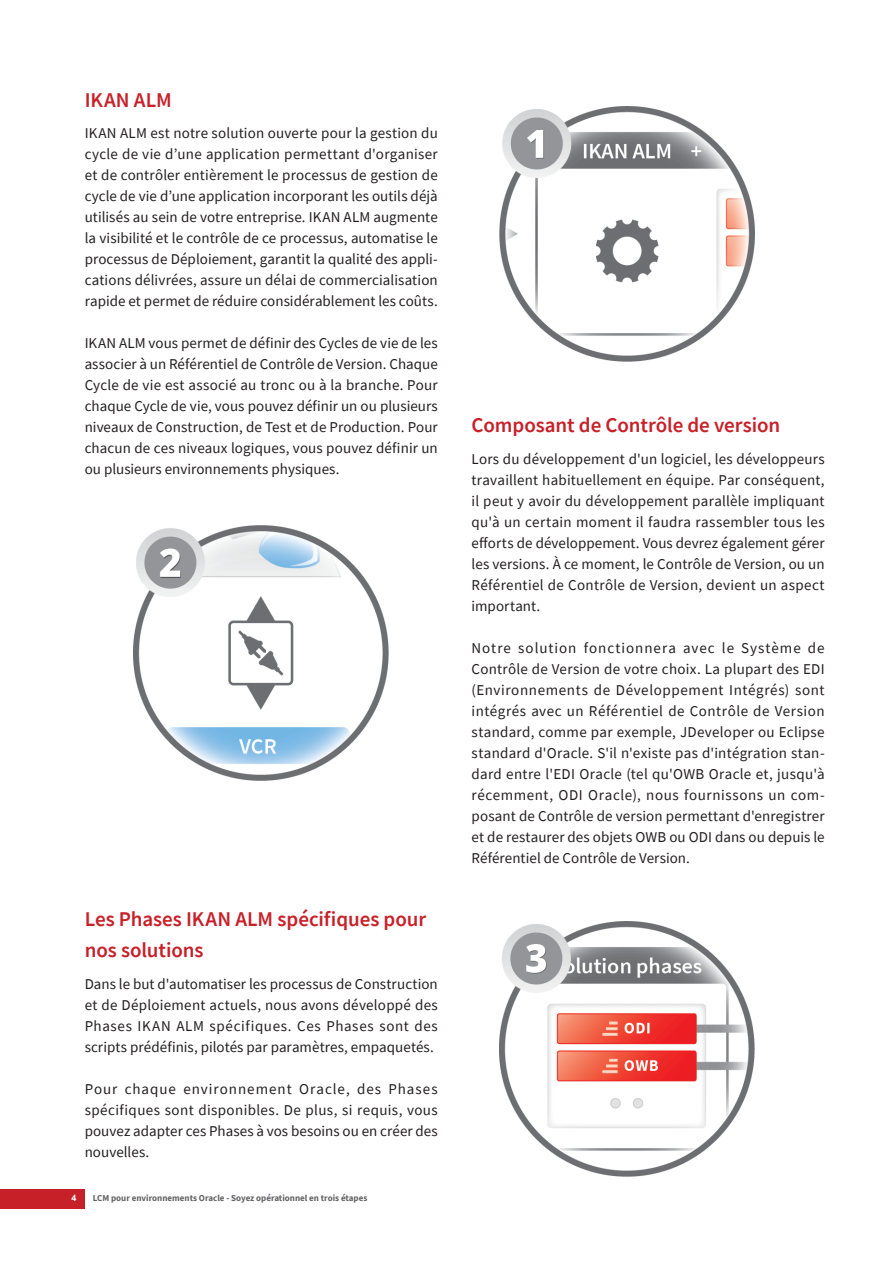
<style>
.page{position:relative;width:893px;height:1263px;background:#fff}
.page>*{position:absolute;margin:0;border:0;box-sizing:border-box;transform-origin:0 0}
.Red_subtitle__14px{font:600 21px/31.5px "Source Sans Pro";letter-spacing:-.005em;color:#c82028}
.Standard_Text{font:15px/21px "Source Sans Pro";letter-spacing:.005em;color:#231f20;text-align:justify}
.t1{font:700 9px "Source Sans Pro";color:#636366}
.t2{font:700 9px "Arial";color:#fff}
</style>
<div class="page">
<div style="left:0;top:1189px;width:84px;height:19px;background:#c82028"></div>
<img style="left:499px;top:106px;width:255px;height:255px">
<img style="left:134px;top:525px;width:255px;height:255px">
<img style="left:499px;top:921px;width:255px;height:255px">
<p class="Red_subtitle__14px" style="left:85px;top:84px;width:89px">IKAN ALM</p>
<p class="Standard_Text" style="left:85px;top:122px;width:355px">IKAN ALM est notre solution ouverte pour la gestion du cycle de vie d’une application permettant d'organiser et de contrôler entièrement le processus de gestion de cycle de vie d’une application incorporant les outils déjà utilisés au sein de votre entreprise. IKAN ALM augmente la visibilité et le contrôle de ce processus, automatise le processus de Déploiement, garantit la qualité des appli&shy;cations délivrées, assure un délai de commercialisation rapide et permet de réduire considérablement les coûts.</p>
<p class="Standard_Text" style="left:85px;top:332px;width:355px">IKAN ALM vous permet de définir des Cycles de vie de les associer à un Référentiel de Contrôle de Version. Chaque Cycle de vie est associé au tronc ou à la branche. Pour chaque Cycle de vie, vous pouvez définir un ou plusieurs niveaux de Construction, de Test et de Production. Pour chacun de ces niveaux logiques, vous pouvez définir un ou plusieurs environnements physiques.</p>
<p class="Red_subtitle__14px" style="left:85px;top:903px;width:343px">Les Phases IKAN ALM spécifiques pour nos solutions</p>
<p class="Standard_Text" style="left:85px;top:973px;width:355px">Dans le but d'automatiser les processus de Construction et de Déploiement actuels, nous avons développé des Phases IKAN ALM spécifiques. Ces Phases sont des scripts prédéfinis, pilotés par paramètres, empaquetés.</p>
<p class="Standard_Text" style="left:85px;top:1078px;width:355px">Pour chaque environnement Oracle, des Phases spécifiques sont disponibles. De plus, si requis, vous pouvez adapter ces Phases à vos besoins ou en créer des nouvelles.</p>
<p class="t2" style="left:72px;top:1191px;width:7px">4</p>
<p class="t1" style="left:93px;top:1192px;width:276px">LCM pour environnements Oracle - Soyez opérationnel en trois étapes</p>
<p class="Red_subtitle__14px" style="left:472px;top:409px;width:310px">Composant de Contrôle de version</p>
<p class="Standard_Text" style="left:472px;top:448px;width:355px">Lors du développement d'un logiciel, les développeurs travaillent habituellement en équipe. Par conséquent, il peut y avoir du développement parallèle impliquant qu'à un certain moment il faudra rassembler tous les efforts de développement. Vous devrez également gérer les versions. À ce moment, le Contrôle de Version, ou un Référentiel de Contrôle de Version, devient un aspect important.</p>
<p class="Standard_Text" style="left:472px;top:637px;width:355px">Notre solution fonctionnera avec le Système de Contrôle de Version de votre choix. La plupart des EDI (Environnements de Développement Intégrés) sont intégrés avec un Référentiel de Contrôle de Version standard, comme par exemple, JDeveloper ou Eclipse standard d'Oracle. S'il n'existe pas d'intégration stan&shy;dard entre l'EDI Oracle (tel qu'OWB Oracle et, jusqu'à récemment, ODI Oracle), nous fournissons un com&shy;posant de Contrôle de version permettant d'enregistrer et de restaurer des objets OWB ou ODI dans ou depuis le Référentiel de Contrôle de Version.</p>
</div>
